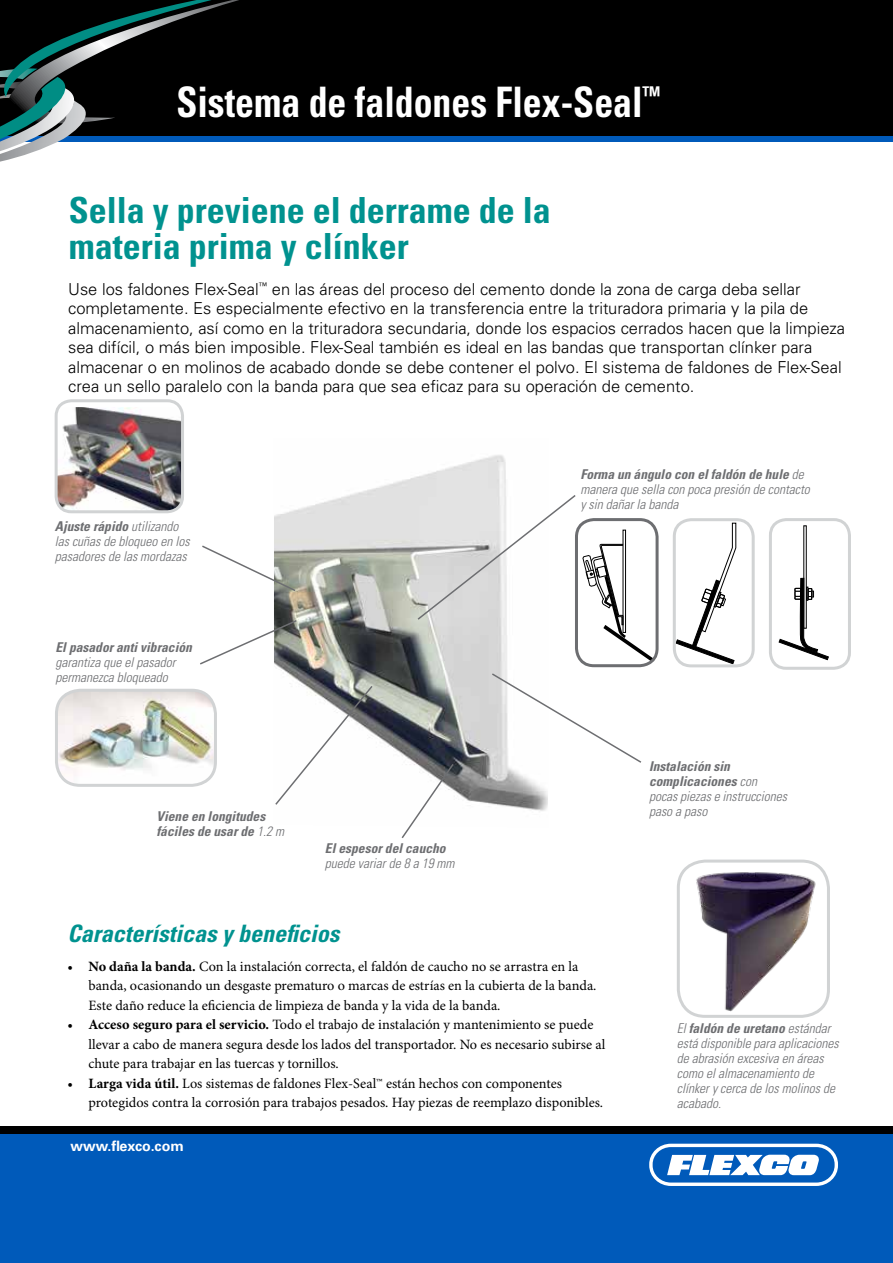
<style>
.page{position:relative;width:893px;height:1263px;background:#fff}
.page>*{position:absolute;margin:0;border:0;box-sizing:border-box;transform-origin:0 0}
.t1{font:700 condensed 42px "Univers LT Std";color:#fff;scale:.9 1}
.t2{font:700 condensed 36px/36px "Univers LT Std";color:#00928f}
.t3{font:italic 700 condensed 24px "Univers LT Std";color:#00928f}
.t4{font:300 16.5px/19.5px "Univers LT Std";color:#000}
.t5{font:14.25px/19.5px "Minion Pro";color:#000}
.t6{font:700 14.25px "Univers LT Std";color:#fff}
.t7{font:italic 300 condensed 13.5px/15px "Univers LT Std";color:#6d6e71}
.t8{font:italic 700 condensed 13.5px/15px "Univers LT Std";color:#6d6e71}
.s1{font-weight:700}
.s2{font-weight:300}
</style>
<div class="page">
<div style="left:0;top:135px;width:893px;height:7px;background:#005aba"></div>
<div style="left:0;top:0;width:893px;height:136px;background:#000"></div>
<svg style="left:0;top:0;width:239px;height:162px"></svg>
<img style="left:274px;top:455px;width:274px;height:356px">
<img style="left:56px;top:407px;width:127px;height:105px">
<div style="left:55px;top:399px;width:129px;height:114px;border:3px solid #d1d3d4;border-radius:15px"></div>
<div style="left:575px;top:518px;width:84px;height:149px;border:3px solid #6d6e71;border-radius:17px"></div>
<div style="left:803px;top:525px;width:4px;height:103px;border:1px solid #000"></div>
<svg style="left:779px;top:578px;width:49px;height:82px"></svg>
<div style="left:769px;top:518px;width:82px;height:152px;border:3px solid #d1d3d4;border-radius:16px"></div>
<svg style="left:676px;top:523px;width:60px;height:141px"></svg>
<div style="left:673px;top:518px;width:82px;height:149px;border:3px solid #d1d3d4;border-radius:17px"></div>
<img style="left:57px;top:690px;width:156px;height:93px">
<div style="left:55px;top:689px;width:162px;height:98px;border:3px solid #d1d3d4;border-radius:24px"></div>
<svg style="left:416px;top:493px;width:241px;height:171px"></svg>
<svg style="left:202px;top:544px;width:95px;height:48px"></svg>
<svg style="left:200px;top:619px;width:98px;height:47px"></svg>
<svg style="left:400px;top:762px;width:55px;height:76px"></svg>
<svg style="left:490px;top:672px;width:152px;height:92px"></svg>
<svg style="left:274px;top:684px;width:100px;height:122px"></svg>
<div style="left:0;top:1134px;width:893px;height:129px;background:#005aba"></div>
<div style="left:0;top:1127px;width:893px;height:7px;background:#000"></div>
<svg style="left:649px;top:1144px;width:189px;height:42px"></svg>
<img style="left:689px;top:869px;width:131px;height:144px">
<div style="left:677px;top:859px;width:153px;height:159px;border:3px solid #d1d3d4;border-radius:27px"></div>
<h1 class="t1" style="left:176px;top:76px;width:539px">Sistema de faldones Flex-Seal<sup>™</sup></h1>
<h2 class="t2" style="left:69px;top:192px;width:483px">Sella y previene el derrame de la materia prima y clínker</h2>
<p class="t4" style="left:68px;top:279px;width:778px">Use los faldones Flex-Seal<sup>™</sup> en las áreas del proceso del cemento donde la zona de carga deba sellar completamente. Es especialmente efectivo en la transferencia entre la trituradora primaria y la pila de almacenamiento, así como en la trituradora secundaria, donde los espacios cerrados hacen que la limpieza sea difícil, o más bien imposible. Flex-Seal también es ideal en las bandas que transportan clínker para almacenar o en molinos de acabado donde se debe contener el polvo. El sistema de faldones de Flex-Seal crea un sello paralelo con la banda para que sea eficaz para su operación de cemento.</p>
<p class="t7" style="left:55px;top:519px;width:136px"><span class="s1">Ajuste rápido</span> utilizando las cuñas de bloqueo en los pasadores de las mordazas</p>
<p class="t8" style="left:55px;top:640px;width:138px">El pasador anti vibración</p>
<p class="t7" style="left:55px;top:655px;width:121px">garantiza que el pasador permanezca bloqueado</p>
<p class="t8" style="left:157px;top:808px;width:129px">Viene en longitudes fáciles de usar de <span class="s2">1.2 m</span></p>
<p class="t8" style="left:325px;top:841px;width:122px">El espesor del caucho</p>
<p class="t7" style="left:325px;top:856px;width:131px">puede variar de 8 a 19 mm</p>
<p class="t7" style="left:580px;top:467px;width:231px"><span class="s1">Forma un ángulo con el faldón de hule</span> de manera que sella con poca presión de contacto y sin dañar la banda</p>
<p class="t7" style="left:649px;top:759px;width:140px"><span class="s1">Instalación sin complicaciones</span> con pocas piezas e instrucciones paso a paso</p>
<h3 class="t3" style="left:67px;top:918px;width:273px">Características y beneficios</h3>
<p class="t5" style="left:89px;top:957px;width:509px;text-indent:-21px">• <span class="s1">No daña la banda.</span> Con la instalación correcta, el faldón de caucho no se arrastra en la banda, ocasionando un desgaste prematuro o marcas de estrías en la cubierta de la banda.<br>Este daño reduce la eficiencia de limpieza de banda y la vida de la banda.</p>
<p class="t5" style="left:89px;top:1015px;width:518px;text-indent:-21px">• <span class="s1">Acceso seguro para el servicio.</span> Todo el trabajo de instalación y mantenimiento se puede llevar a cabo de manera segura desde los lados del transportador. No es necesario subirse al chute para trabajar en las tuercas y tornillos.</p>
<p class="t5" style="left:89px;top:1074px;width:516px;text-indent:-21px">• <span class="s1">Larga vida útil.</span> Los sistemas de faldones Flex-Seal™ están hechos con componentes protegidos contra la corrosión para trabajos pesados. Hay piezas de reemplazo disponibles.</p>
<p class="t6" style="left:71px;top:1137px;width:115px">www.flexco.com</p>
<p class="t7" style="left:677px;top:1020px;width:163px">El <span class="s1">faldón de uretano</span> estándar está disponible para aplicaciones de abrasión excesiva en áreas como el almacenamiento de clínker y cerca de los molinos de acabado.</p>
</div>
